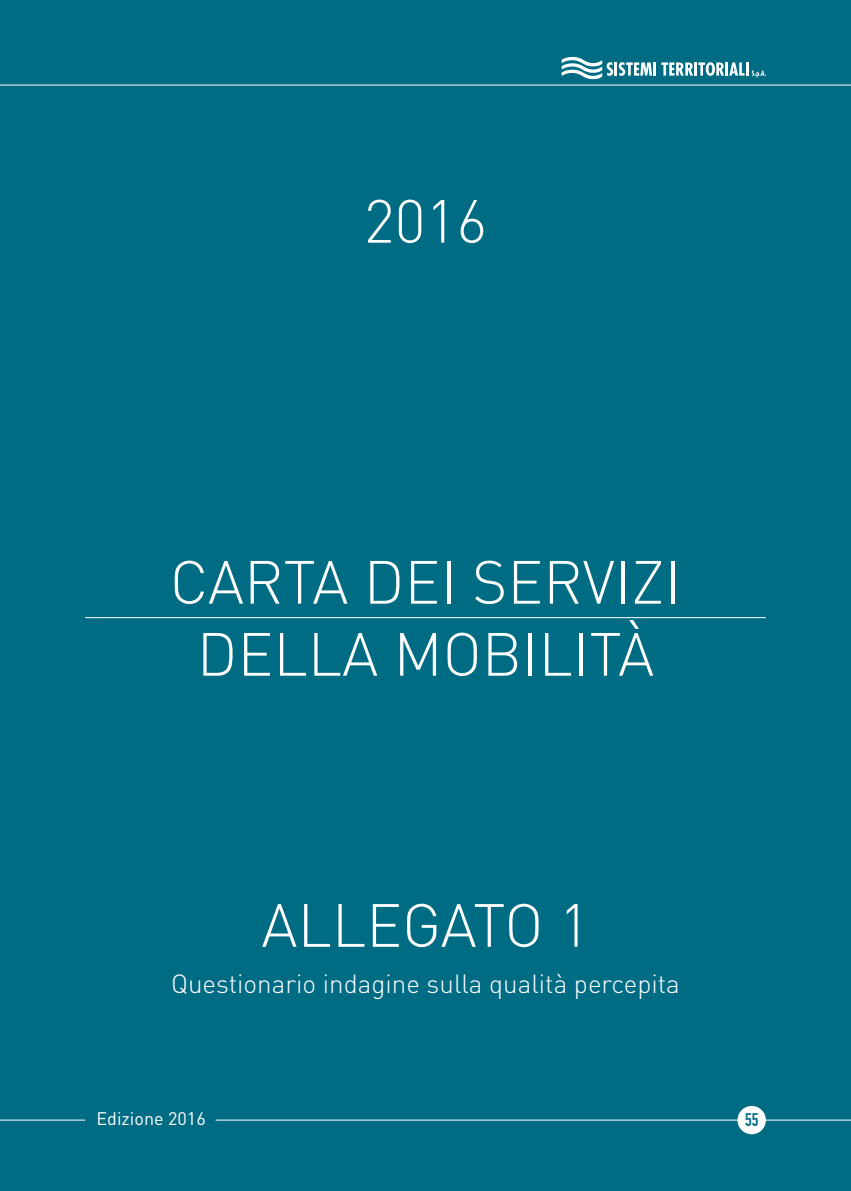
<style>
.page{position:relative;width:851px;height:1191px;background:#fff}
.page>*{position:absolute;margin:0;border:0;box-sizing:border-box;transform-origin:0 0}
.t1{font:300 60px/72px "DINOT";color:#fff;text-align:center}
.t2{font:300 26px "DINOT";color:#fff}
.t3{font:18px "DINOT";color:#fff}
.t4{font:18px "DIN Engschrift Std";color:#006c84}
</style>
<div class="page">
<div style="left:0;top:0;width:850px;height:1191px;background:#006c84"></div>
<hr style="left:0;top:1119px;width:85px;height:1px;background:#fff">
<hr style="left:215px;top:1119px;width:635px;height:1px;background:#fff">
<div style="left:737px;top:1106px;width:28px;height:28px;background:#fff;border-radius:50%"></div>
<hr style="left:0;top:85px;width:850px;height:1px;background:#fff">
<svg style="left:561px;top:57px;width:91px;height:22px"></svg>
<hr style="left:653px;top:62px;width:3px;height:14px;background:#fff">
<svg style="left:661px;top:62px;width:83px;height:14px"></svg>
<hr style="left:745px;top:62px;width:3px;height:14px;background:#fff">
<svg style="left:751px;top:70px;width:14px;height:7px"></svg>
<hr style="left:85px;top:617px;width:680px;height:1px;background:#fff">
<p class="t1" style="left:364px;top:192px;width:125px">2016</p>
<p class="t1" style="left:170px;top:553px;width:513px">CARTA DEI SERVIZI<br>DELLA MOBILITÀ</p>
<p class="t1" style="left:261px;top:896px;width:330px">ALLEGATO 1</p>
<p class="t2" style="left:171px;top:974px;width:510px">Questionario indagine sulla qualità percepita</p>
<p class="t3" style="left:96px;top:1112px;width:111px">Edizione 2016</p>
<p class="t4" style="left:744px;top:1113px;width:15px">55</p>
</div>
